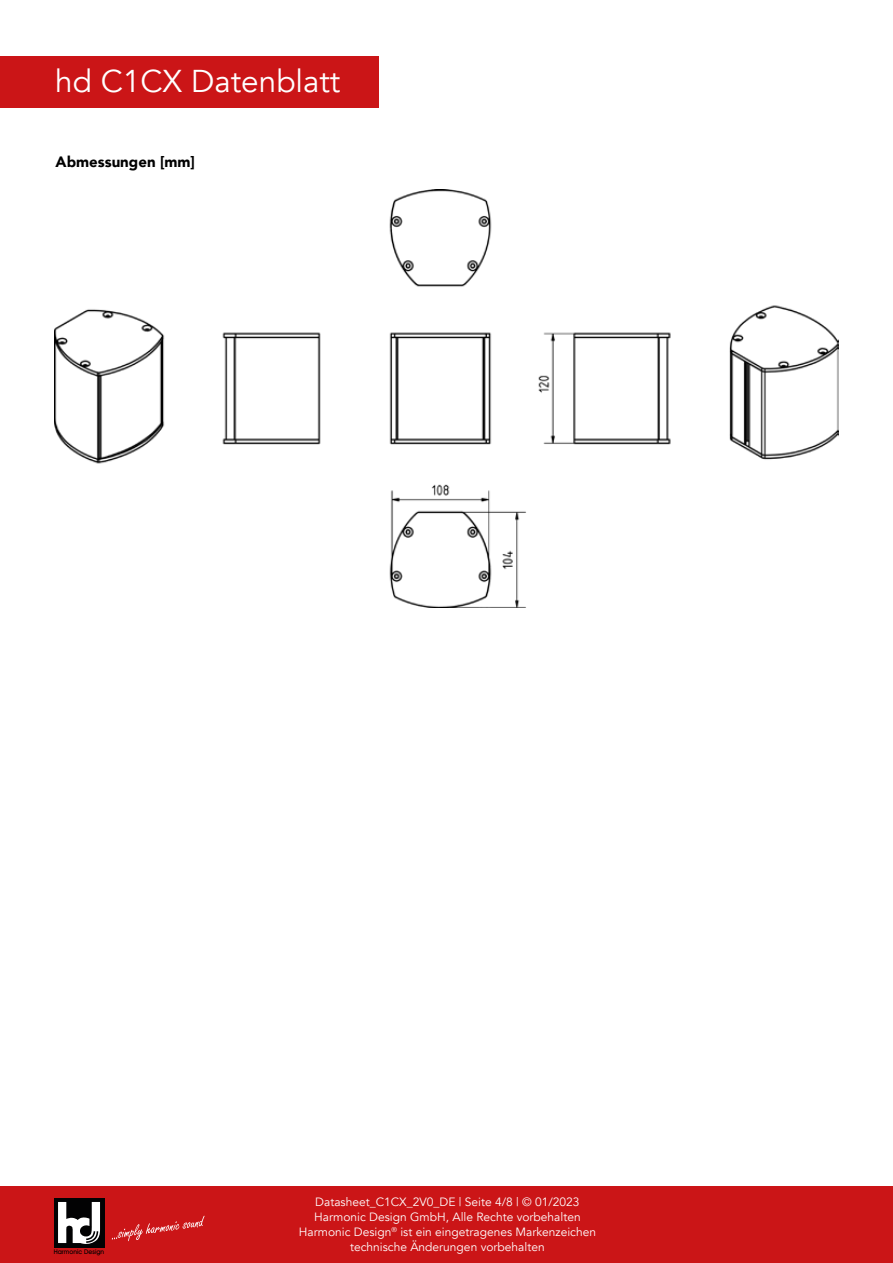
<style>
.page{position:relative;width:893px;height:1263px;background:#fff}
.page>*{position:absolute;margin:0;border:0;box-sizing:border-box;transform-origin:0 0}
.t1{font:31.5px "Avenir";color:#fff}
.t2{font:900 15px "Avenir";color:#000}
.t3{font:12px/15px "Avenir";color:#fff;text-align:center}
.t4{font:500 6.45px "Avant Garde IT Cby BT";color:#000}
</style>
<div class="page">
<div style="left:0;top:1186px;width:893px;height:77px;background:#cb1517"></div>
<div style="left:54px;top:1198px;width:50px;height:49px;background:#020203"></div>
<svg style="left:58px;top:1202px;width:42px;height:42px"></svg>
<svg style="left:112px;top:1216px;width:93px;height:25px"></svg>
<div style="left:0;top:57px;width:378px;height:51px;background:#cb1517"></div>
<img style="left:54px;top:189px;width:785px;height:418px">
<h1 class="t1" style="left:55px;top:62px;width:287px">hd C1CX Datenblatt</h1>
<p class="t2" style="left:56px;top:148px;width:141px">Abmessungen [mm]</p>
<p class="t4" style="left:54px;top:1248px;width:52px">Harmonic Design</p>
<p class="t3" style="left:299px;top:1194px;width:299px">Datasheet_C1CX_2V0_DE | Seite 4/8 | © 01/2023<br>Harmonic Design GmbH, Alle Rechte vorbehalten Harmonic Design<sup>®</sup> ist ein eingetragenes Markenzeichen technische Änderungen vorbehalten</p>
</div>
